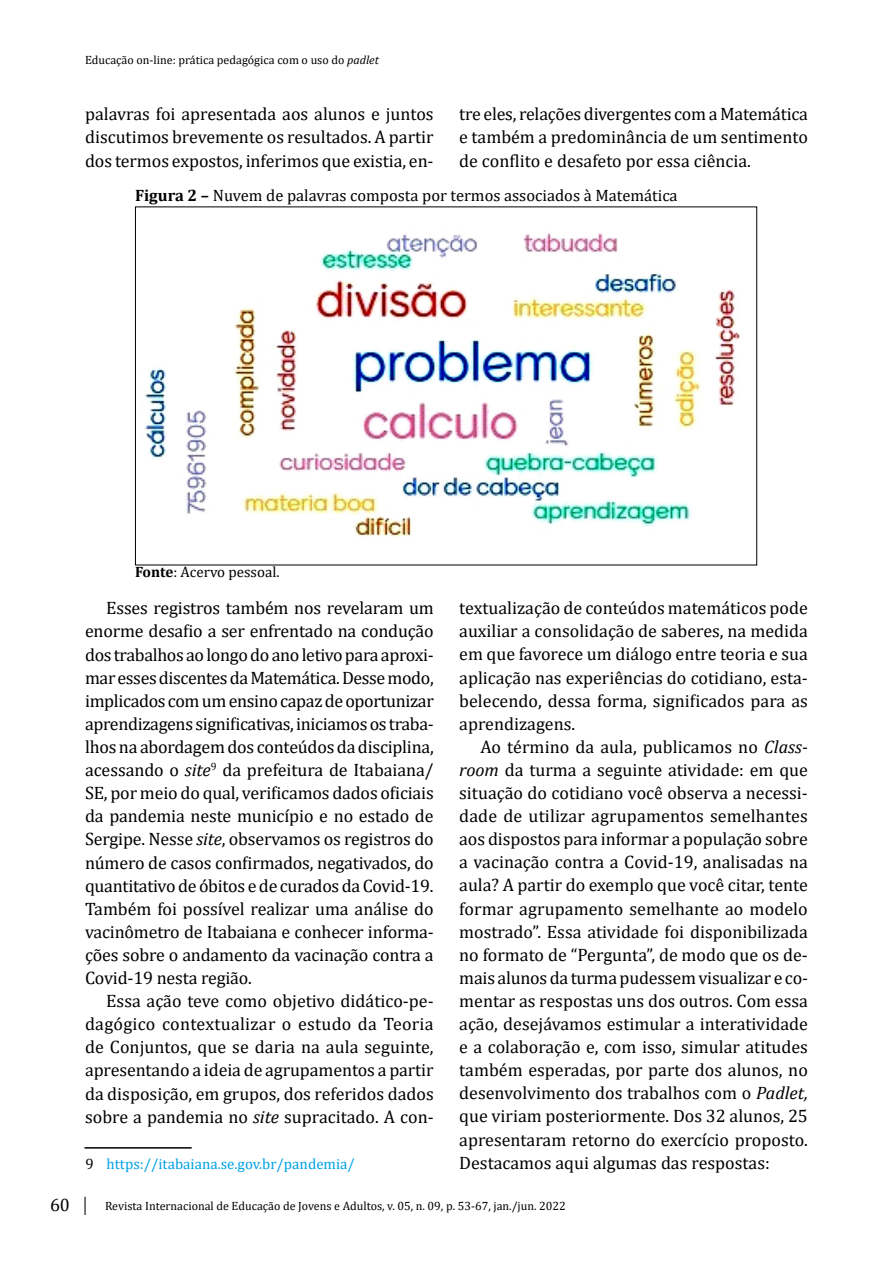
<style>
.page{position:relative;width:893px;height:1276px;background:#fff}
.page>*{position:absolute;margin:0;border:0;box-sizing:border-box;transform-origin:0 0}
.t1{font:18px/23.1px "Cambria";color:#000;text-align:justify}
.t2{font:16.5px "Cambria";color:#000}
.t3{font:15px "Cambria";color:#00a1e4}
.t4{font:15px "Cambria";color:#000}
.t5{font:12px "Cambria";color:#000}
.s1{font-style:italic}
.s2{font-weight:700}
.s3{color:#000}
</style>
<div class="page">
<svg style="left:85px;top:1196px;width:1px;height:19px"></svg>
<img style="left:142px;top:233px;width:598px;height:304px">
<hr style="left:85px;top:1147px;width:107px;height:1px;background:#000">
<p class="t5" style="left:85px;top:53px;width:295px">Educação on-line: prática pedagógica com o uso do <span class="s1">padlet</span></p>
<p class="t1" style="left:85px;top:103px;width:350px">palavras foi apresentada aos alunos e juntos discutimos brevemente os resultados. A partir dos termos expostos, inferimos que existia, en-</p>
<p class="t1" style="left:459px;top:103px;width:350px">tre eles, relações divergentes com a Matemática e também a predominância de um sentimento de conflito e desafeto por essa ciência.</p>
<p class="t2" style="left:135px;top:186px;width:544px"><span class="s2">Figura 2 –</span> Nuvem de palavras composta por termos associados à Matemática</p>
<p class="t4" style="left:135px;top:563px;width:146px"><span class="s2">Fonte</span>: Acervo pessoal.</p>
<p class="t1" style="left:85px;top:596px;width:350px;text-indent:21px">Esses registros também nos revelaram um enorme desafio a ser enfrentado na condução dos trabalhos ao longo do ano letivo para aproxi&shy;mar esses discentes da Matemática. Desse modo, implicados com um ensino capaz de oportunizar aprendizagens significativas, iniciamos os traba&shy;lhos na abordagem dos conteúdos da disciplina, acessando o <span class="s1">site</span><sup>9</sup> da prefeitura de Itabaiana/ SE, por meio do qual, verificamos dados oficiais da pandemia neste município e no estado de Sergipe. Nesse <span class="s1">site</span>, observamos os registros do número de casos confirmados, negativados, do quantitativo de óbitos e de curados da Covid-19.<br>Também foi possível realizar uma análise do vacinômetro de Itabaiana e conhecer informa&shy;ções sobre o andamento da vacinação contra a Covid-19 nesta região.</p>
<p class="t1" style="left:85px;top:989px;width:350px;text-indent:21px">Essa ação teve como objetivo didático-pe&shy;dagógico contextualizar o estudo da Teoria de Conjuntos, que se daria na aula seguinte, apresentando a ideia de agrupamentos a partir da disposição, em grupos, dos referidos dados sobre a pandemia no <span class="s1">site</span> supracitado. A con-</p>
<p class="t3" style="left:86px;top:1154px;width:271px"><span class="s3">9</span> https://itabaiana.se.gov.br/pandemia/</p>
<p class="t1" style="left:459px;top:596px;width:350px">textualização de conteúdos matemáticos pode auxiliar a consolidação de saberes, na medida em que favorece um diálogo entre teoria e sua aplicação nas experiências do cotidiano, esta&shy;belecendo, dessa forma, significados para as aprendizagens.</p>
<p class="t1" style="left:459px;top:735px;width:350px;text-indent:21px">Ao término da aula, publicamos no <span class="s1">Class&shy;room</span> da turma a seguinte atividade: em que situação do cotidiano você observa a necessi&shy;dade de utilizar agrupamentos semelhantes aos dispostos para informar a população sobre a vacinação contra a Covid-19, analisadas na aula? A partir do exemplo que você citar, tente formar agrupamento semelhante ao modelo mostrado”. Essa atividade foi disponibilizada no formato de “Pergunta”, de modo que os de&shy;mais alunos da turma pudessem visualizar e co&shy;mentar as respostas uns dos outros. Com essa ação, desejávamos estimular a interatividade e a colaboração e, com isso, simular atitudes também esperadas, por parte dos alunos, no desenvolvimento dos trabalhos com o <span class="s1">Padlet, </span>que viriam posteriormente. Dos 32 alunos, 25 apresentaram retorno do exercício proposto.<br>Destacamos aqui algumas das respostas:</p>
<p class="t1" style="left:50px;top:1193px;width:21px">60</p>
<p class="t5" style="left:105px;top:1198px;width:462px">Revista Internacional de Educação de Jovens e Adultos, v. 05, n. 09, p. 53-67, jan./jun. 2022</p>
</div>
